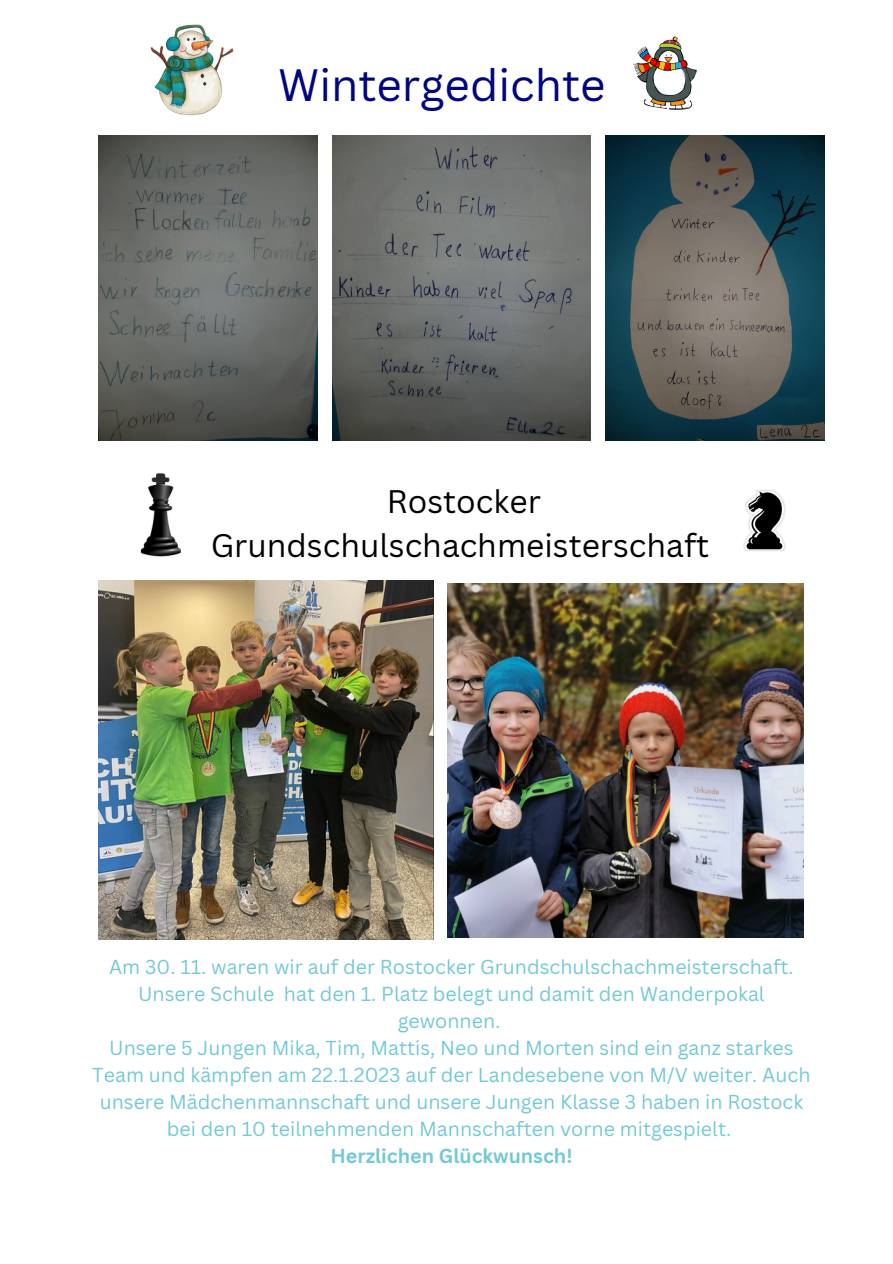
<style>
.page{position:relative;width:893px;height:1264px;background:#fff}
.page>*{position:absolute;margin:0;border:0;box-sizing:border-box;transform-origin:0 0}
.t1{font:44.1px "Canva Sans";color:#000580}
.t2{font:31.8px/43.8px "Canva Sans";color:#000;text-align:center}
.t3{font:19.65px/27px "Canva Sans";color:#74c9d6;text-align:center}
.t4{font:700 19.65px "Canva Sans";color:#74c9d6}
</style>
<div class="page">
<img style="left:332px;top:135px;width:259px;height:306px">
<img style="left:605px;top:135px;width:219px;height:306px">
<img style="left:98px;top:135px;width:219px;height:306px">
<img style="left:634px;top:37px;width:63px;height:73px">
<img style="left:151px;top:25px;width:82px;height:91px">
<img style="left:743px;top:490px;width:43px;height:61px">
<img style="left:140px;top:473px;width:42px;height:84px">
<img style="left:98px;top:580px;width:335px;height:359px">
<img style="left:448px;top:583px;width:355px;height:354px">
<h1 class="t1" style="left:278px;top:54px;width:329px">Wintergedichte</h1>
<h2 class="t2" style="left:211px;top:478px;width:500px">Rostocker<br>Grundschulschachmeisterschaft</h2>
<p class="t3" style="left:92px;top:952px;width:719px">Am 30. 11. waren wir auf der Rostocker Grundschulschachmeisterschaft.<br>Unsere Schule hat den 1. Platz belegt und damit den Wanderpokal gewonnen.<br>Unsere 5 Jungen Mika, Tim, Mattis, Neo und Morten sind ein ganz starkes Team und kämpfen am 22.1.2023 auf der Landesebene von M/V weiter. Auch unsere Mädchenmannschaft und unsere Jungen Klasse 3 haben in Rostock bei den 10 teilnehmenden Mannschaften vorne mitgespielt.</p>
<p class="t4" style="left:330px;top:1141px;width:243px">Herzlichen Glückwunsch!</p>
</div>
